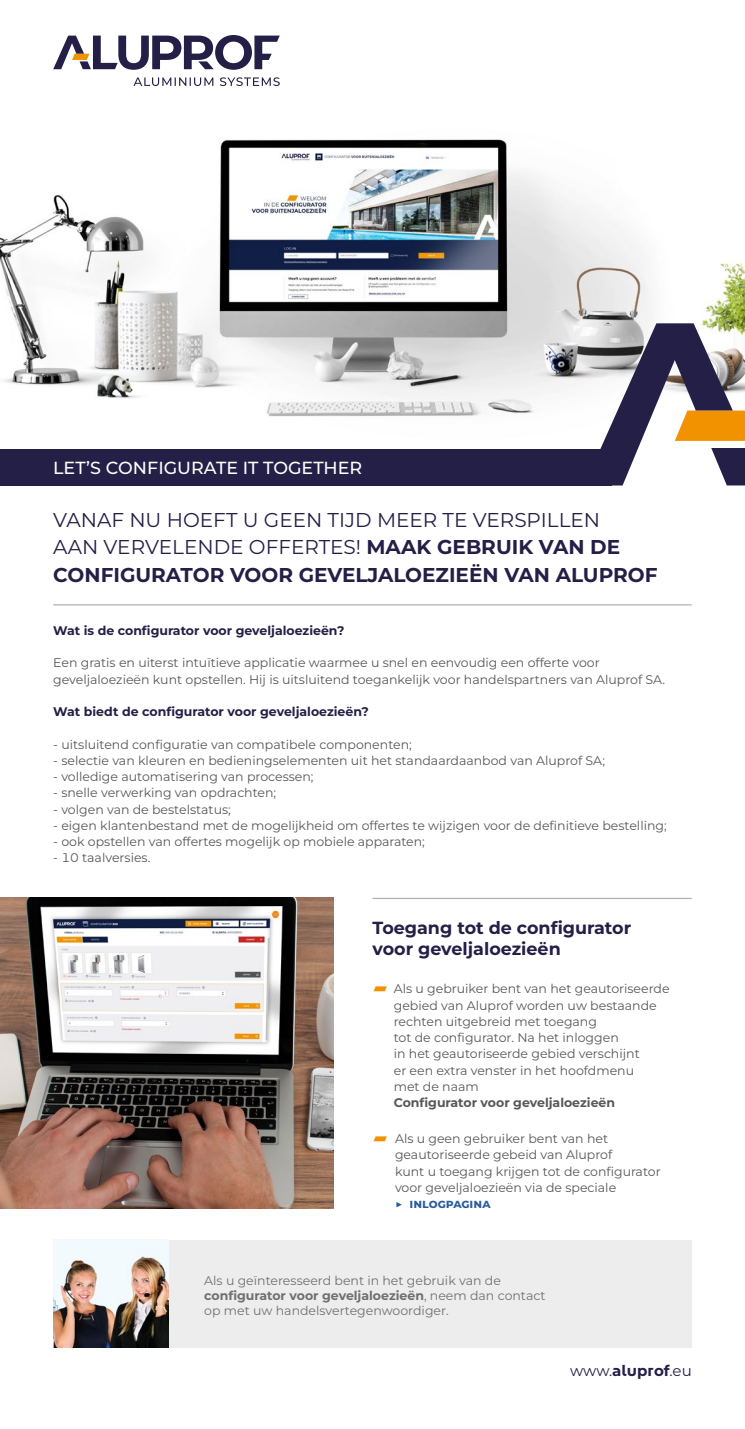
<style>
.page{position:relative;width:745px;height:1429px;background:#fff}
.page>*{position:absolute;margin:0;border:0;box-sizing:border-box;transform-origin:0 0}
.t1{font:20px/27.5px "Aluprof Sans";color:#231f46}
.t2{font:700 17.5px/21px "Aluprof Sans";color:#231f46}
.t3{font:500 17.5px "Aluprof Sans";color:#fff}
.t4{font:15px "Aluprof Sans";color:#231f46}
.t5{font:12.5px/16.2px "Aluprof Sans";color:#575756}
.t6{font:12.5px/15px "Aluprof Sans";color:#706f6f}
.t7{font:700 12.5px "Aluprof Sans";color:#231f46}
.t8{font:700 12.5px "Aluprof Sans";color:#575756}
.t9{font:700 12.5px "Aluprof Sans";color:#275b9b}
.s1{font-weight:700}
.s2{color:#f39200}
</style>
<div class="page">
<img style="left:0;top:897px;width:333px;height:311px">
<img style="left:0;top:139px;width:744px;height:278px">
<div style="left:0;top:449px;width:611px;height:36px;background:#231f46"></div>
<svg style="left:583px;top:323px;width:161px;height:162px"></svg>
<hr style="left:372px;top:897px;width:319px;height:2px;background:#b3b2b2">
<hr style="left:53px;top:604px;width:638px;height:1px;background:#b3b2b2">
<svg style="left:53px;top:35px;width:226px;height:51px"></svg>
<div style="left:53px;top:1239px;width:638px;height:108px;background:#ededed"></div>
<img style="left:53px;top:1239px;width:116px;height:108px">
<h2 class="t3" style="left:53px;top:456px;width:310px">LET’S CONFIGURATE IT TOGETHER</h2>
<h1 class="t1" style="left:53px;top:505px;width:605px">VANAF NU HOEFT U GEEN TIJD MEER TE VERSPILLEN<br>AAN VERVELENDE OFFERTES! <span class="s1">MAAK GEBRUIK VAN DE<br>CONFIGURATOR VOOR GEVELJALOEZIEËN VAN ALUPROF</span></h1>
<p class="t7" style="left:53px;top:621px;width:292px">Wat is de configurator voor geveljaloezieën?</p>
<p class="t5" style="left:53px;top:654px;width:613px">Een gratis en uiterst intuïtieve applicatie waarmee u snel en eenvoudig een offerte voor geveljaloezieën kunt opstellen. Hij is uitsluitend toegankelijk voor handelspartners van Aluprof SA.</p>
<p class="t7" style="left:53px;top:702px;width:317px">Wat biedt de configurator voor geveljaloezieën?</p>
<p class="t5" style="left:53px;top:735px;width:360px">- uitsluitend configuratie van compatibele componenten;</p>
<p class="t5" style="left:53px;top:752px;width:553px">- selectie van kleuren en bedieningselementen uit het standaardaanbod van Aluprof SA;</p>
<p class="t5" style="left:53px;top:768px;width:262px">- volledige automatisering van processen;</p>
<p class="t5" style="left:53px;top:784px;width:224px">- snelle verwerking van opdrachten;</p>
<p class="t5" style="left:53px;top:800px;width:179px">- volgen van de bestelstatus;</p>
<p class="t5" style="left:53px;top:817px;width:614px">- eigen klantenbestand met de mogelijkheid om offertes te wijzigen voor de definitieve bestelling;</p>
<p class="t5" style="left:53px;top:833px;width:373px">- ook opstellen van offertes mogelijk op mobiele apparaten;</p>
<p class="t5" style="left:53px;top:849px;width:99px">- 10 taalversies.</p>
<h2 class="t2" style="left:372px;top:916px;width:260px">Toegang tot de configurator voor geveljaloezieën</h2>
<p class="t5" style="left:393px;top:980px;width:277px;text-indent:-21px"><span class="s2">⸄</span> Als u gebruiker bent van het geautoriseerde gebied van Aluprof worden uw bestaande rechten uitgebreid met toegang<br>tot de configurator. Na het inloggen<br>in het geautoriseerde gebied verschijnt<br>er een extra venster in het hoofdmenu<br>met de naam</p>
<p class="t8" style="left:393px;top:1093px;width:223px">Configurator voor geveljaloezieën</p>
<p class="t5" style="left:395px;top:1130px;width:267px;text-indent:-22px"><span class="s2">⸄</span> Als u geen gebruiker bent van het geautoriseerde gebeid van Aluprof<br>kunt u toegang krijgen tot de configurator voor geveljaloezieën via de speciale</p>
<p class="t9" style="left:395px;top:1194px;width:96px">▶ inlogpagina</p>
<p class="t6" style="left:204px;top:1272px;width:342px">Als u geïnteresseerd bent in het gebruik van de <span class="s1">configurator voor geveljaloezieën</span>, neem dan contact op met uw handelsvertegenwoordiger.</p>
<p class="t4" style="left:569px;top:1360px;width:123px">www.<span class="s1">aluprof</span>.eu</p>
</div>
